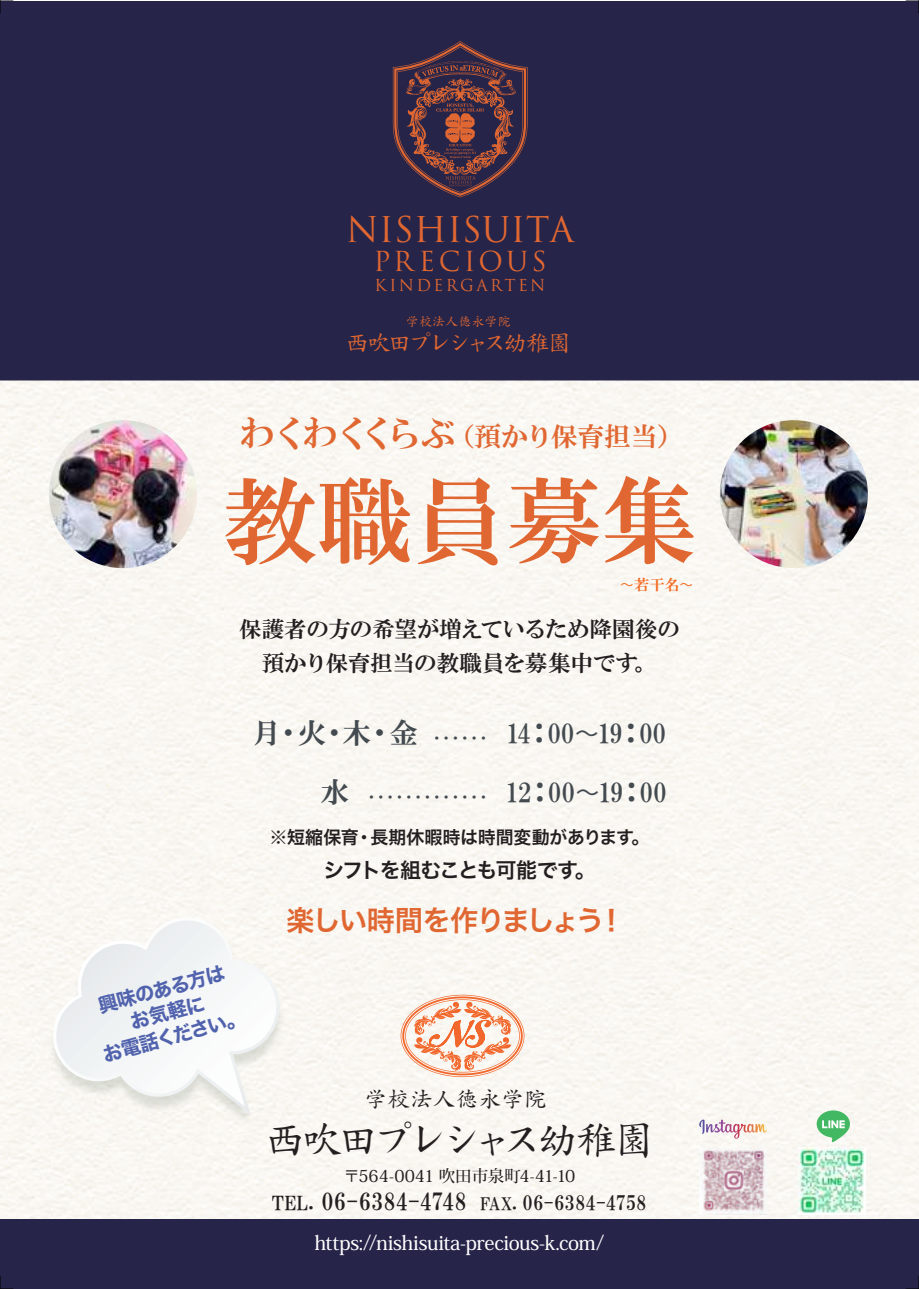
<style>
.page{position:relative;width:919px;height:1289px;background:#fff}
.page>*{position:absolute;margin:0;border:0;box-sizing:border-box;transform-origin:0 0}
.t1{font:94.5px "HGS Mincho E";color:#e06731}
.t2{font:40.8px "DF Kai Sho Md MP RKSJ H";letter-spacing:-.13em;color:#231f20}
.t3{font:34.65px "Trajan Pro 3";color:#e06731}
.t4{font:28.5px "Hiragino Sans W6";letter-spacing:-.075em;color:#e06731}
.t5{font:28.5px "HGS Mincho E";color:#444b50}
.t6{font:27px "HGS Mincho E";letter-spacing:-.03em;color:#444b50}
.t7{font:27px "HGS Mincho E";letter-spacing:-.02em;color:#e06731}
.t8{font:26.85px "Trajan Pro 3";letter-spacing:.125em;color:#e06731}
.t9{font:24px "HGS Mincho E";color:#231f20}
.t10{font:23.4px "DF Kai Sho Md MP RKSJ H";letter-spacing:-.125em;color:#e06731}
.t11{font:22.8px "DF Kai Sho Md MP RKSJ H";color:#231f20}
.t12{font:22.5px/34.5px "HGS Mincho E";letter-spacing:-.01em;color:#231f20;text-align:center}
.t13{font:21px "Hiragino Sans W6";letter-spacing:-.08em;color:#231f20}
.t14{font:500 19.8px "Ryo Disp Plus N";letter-spacing:-.015em;color:#fff}
.t15{font:19.5px/24px "Hiragino Sans W7";color:#5263ae;text-align:center}
.t16{font:18px "Hiragino Sans W6";letter-spacing:-.01em;color:#231f20}
.t17{font:500 16.5px "Ryo Disp Plus N";letter-spacing:-.01em;color:#231f20}
.t18{font:16.05px "Trajan Pro 3";letter-spacing:.15em;color:#e06731}
.t19{font:15px "HGS Mincho E";color:#f36a21}
.t20{font:13.5px "HGS Mincho E";color:#444b50}
.t21{font:13.05px "DF Kai Sho Md MP RKSJ H";color:#e06731}
.s1{font-size:35.1px}
.s2{font-size:19.5px}
.s3{font-size:17.4px}
.s4{font-size:20.4px}
</style>
<div class="page">
<div style="left:0;top:1px;width:918px;height:379px;background:#272449"></div>
<div style="left:0;top:380px;width:918px;height:839px;background:#f9f7f2"></div>
<div style="left:0;top:875px;width:332px;height:300px;background:#f9f7f2"></div>
<div style="left:0;top:1219px;width:918px;height:69px;background:#272449"></div>
<svg style="left:52px;top:915px;width:229px;height:204px"></svg>
<svg style="left:393px;top:41px;width:134px;height:156px"></svg>
<svg style="left:0;top:1276px;width:13px;height:13px"></svg>
<svg style="left:0;top:0;width:13px;height:13px"></svg>
<svg style="left:905px;top:0;width:14px;height:13px"></svg>
<svg style="left:905px;top:1275px;width:14px;height:14px"></svg>
<svg style="left:400px;top:994px;width:124px;height:83px"></svg>
<img style="left:798px;top:1147px;width:67px;height:67px">
<img style="left:699px;top:1148px;width:67px;height:66px">
<svg style="left:816px;top:1110px;width:33px;height:32px"></svg>
<svg style="left:699px;top:1119px;width:25px;height:15px"></svg>
<img style="left:49px;top:420px;width:148px;height:148px;border-radius:74px">
<img style="left:719px;top:420px;width:148px;height:148px;border-radius:74px">
<h3 class="t3" style="left:346px;top:205px;width:229px">NISHISUITA</h3>
<p class="t8" style="left:373px;top:243px;width:175px">PRECIOUS</p>
<p class="t18" style="left:374px;top:274px;width:172px">KINDERGARTEN</p>
<p class="t21" style="left:406px;top:314px;width:106px">学校法人徳永学院</p>
<p class="t10" style="left:345px;top:330px;width:227px">西吹田プレシャス幼稚園</p>
<p class="t7" style="left:240px;top:422px;width:446px"><span class="s1">わくわくくらぶ</span>（預かり保育担当）</p>
<h1 class="t1" style="left:223px;top:472px;width:474px">教職員募集</h1>
<p class="t19" style="left:619px;top:577px;width:76px">〜若干名〜</p>
<p class="t12" style="left:239px;top:611px;width:442px">保護者の方の希望が増えているため降園後の預かり保育担当の教職員を募集中です。</p>
<p class="t5" style="left:252px;top:718px;width:167px">月・火・木・金</p>
<p class="t6" style="left:505px;top:719px;width:163px">14：00〜19：00</p>
<p class="t5" style="left:321px;top:777px;width:30px">水</p>
<p class="t6" style="left:504px;top:778px;width:164px">12：00〜19：00</p>
<p class="t20" style="left:430px;top:731px;width:62px">・・・・・・</p>
<p class="t20" style="left:365px;top:790px;width:127px">・・・・・・・・・・・・・</p>
<p class="t16" style="left:269px;top:821px;width:381px">※短縮保育・長期休暇時は時間変動があります。</p>
<p class="t13" style="left:323px;top:850px;width:274px">シフトを組むことも可能です。</p>
<p class="t15" style="left:88px;top:997px;width:148px;rotate:-15deg">興味のある方はお気軽に<br>お電話ください。</p>
<p class="t4" style="left:286px;top:894px;width:341px">楽しい時間を作りましょう！</p>
<p class="t11" style="left:364px;top:1087px;width:184px">学校法人徳永学院</p>
<h2 class="t2" style="left:264px;top:1118px;width:392px">西吹田プレシャス幼稚園</h2>
<p class="t17" style="left:343px;top:1165px;width:233px">〒564-0041 吹田市泉町4-41-10</p>
<p class="t9" style="left:272px;top:1188px;width:376px"><span class="s2">TEL.</span> 06-6384-4748 <span class="s3">FAX.</span> <span class="s4">06-6384-4758</span></p>
<p class="t14" style="left:314px;top:1230px;width:291px">https://nishisuita-precious-k.com/</p>
</div>
